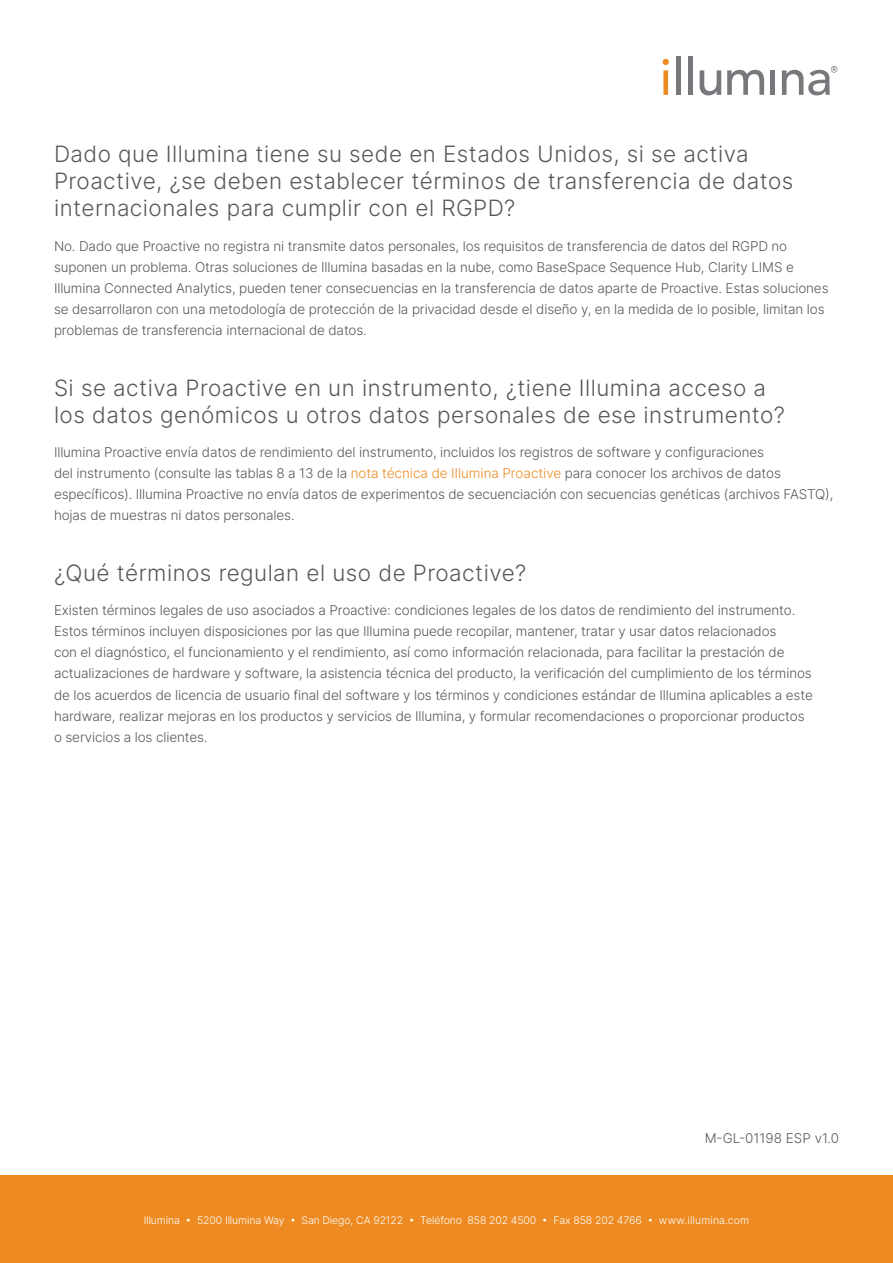
<style>
.page{position:relative;width:893px;height:1263px;background:#fff}
.page>*{position:absolute;margin:0;border:0;box-sizing:border-box;transform-origin:0 0}
.A-Head{font:22.5px/27px "Inter";letter-spacing:.02em;color:#57585a}
.Body_Copy{font:13.5px/21px "Inter";letter-spacing:-.01em;color:#57585a}
.t1{font:10.5px "Inter";letter-spacing:-.01em;color:#fff}
.s1{color:#ed8b22}
</style>
<div class="page">
<div style="left:663px;top:70px;width:5px;height:25px;background:#ec8b22"></div>
<hr style="left:676px;top:56px;width:4px;height:39px;background:#77787c">
<div style="left:688px;top:56px;width:5px;height:39px;background:#77787c"></div>
<svg style="left:700px;top:70px;width:21px;height:26px"></svg>
<svg style="left:727px;top:70px;width:37px;height:25px"></svg>
<div style="left:770px;top:70px;width:5px;height:25px;background:#77787c"></div>
<svg style="left:663px;top:59px;width:6px;height:6px"></svg>
<svg style="left:782px;top:66px;width:55px;height:29px"></svg>
<div style="left:0;top:1175px;width:893px;height:88px;background:#ed8b22"></div>
<p class="A-Head" style="left:54px;top:140px;width:741px">Dado que Illumina tiene su sede en Estados Unidos, si se activa<br>Proactive, ¿se deben establecer términos de transferencia de datos internacionales para cumplir con el RGPD?</p>
<p class="Body_Copy" style="left:54px;top:235px;width:776px">No. Dado que Proactive no registra ni transmite datos personales, los requisitos de transferencia de datos del RGPD no suponen un problema. Otras soluciones de Illumina basadas en la nube, como BaseSpace Sequence Hub, Clarity LIMS e Illumina Connected Analytics, pueden tener consecuencias en la transferencia de datos aparte de Proactive. Estas soluciones se desarrollaron con una metodología de protección de la privacidad desde el diseño y, en la medida de lo posible, limitan los problemas de transferencia internacional de datos.</p>
<p class="A-Head" style="left:54px;top:373px;width:733px">Si se activa Proactive en un instrumento, ¿tiene Illumina acceso a los datos genómicos u otros datos personales de ese instrumento?</p>
<p class="Body_Copy" style="left:54px;top:441px;width:781px">Illumina Proactive envía datos de rendimiento del instrumento, incluidos los registros de software y configuraciones<br>del instrumento (consulte las tablas 8 a 13 de la <span class="s1">nota técnica de Illumina Proactive</span> para conocer los archivos de datos específicos). Illumina Proactive no envía datos de experimentos de secuenciación con secuencias genéticas (archivos FASTQ), hojas de muestras ni datos personales.</p>
<p class="A-Head" style="left:54px;top:559px;width:474px">¿Qué términos regulan el uso de Proactive?</p>
<p class="Body_Copy" style="left:54px;top:600px;width:760px">Existen términos legales de uso asociados a Proactive: condiciones legales de los datos de rendimiento del instrumento.<br>Estos términos incluyen disposiciones por las que Illumina puede recopilar, mantener, tratar y usar datos relacionados<br>con el diagnóstico, el funcionamiento y el rendimiento, así como información relacionada, para facilitar la prestación de actualizaciones de hardware y software, la asistencia técnica del producto, la verificación del cumplimiento de los términos de los acuerdos de licencia de usuario final del software y los términos y condiciones estándar de Illumina aplicables a este hardware, realizar mejoras en los productos y servicios de Illumina, y formular recomendaciones o proporcionar productos o servicios a los clientes.</p>
<p class="Body_Copy" style="left:705px;top:1127px;width:136px">M-GL-01198 ESP v1.0</p>
<p class="t1" style="left:144px;top:1212px;width:607px">Illumina • 5200 Illumina Way • San Diego, CA 92122 • Teléfono 858 202 4500 • Fax 858 202 4766 • www.illumina.com</p>
</div>
